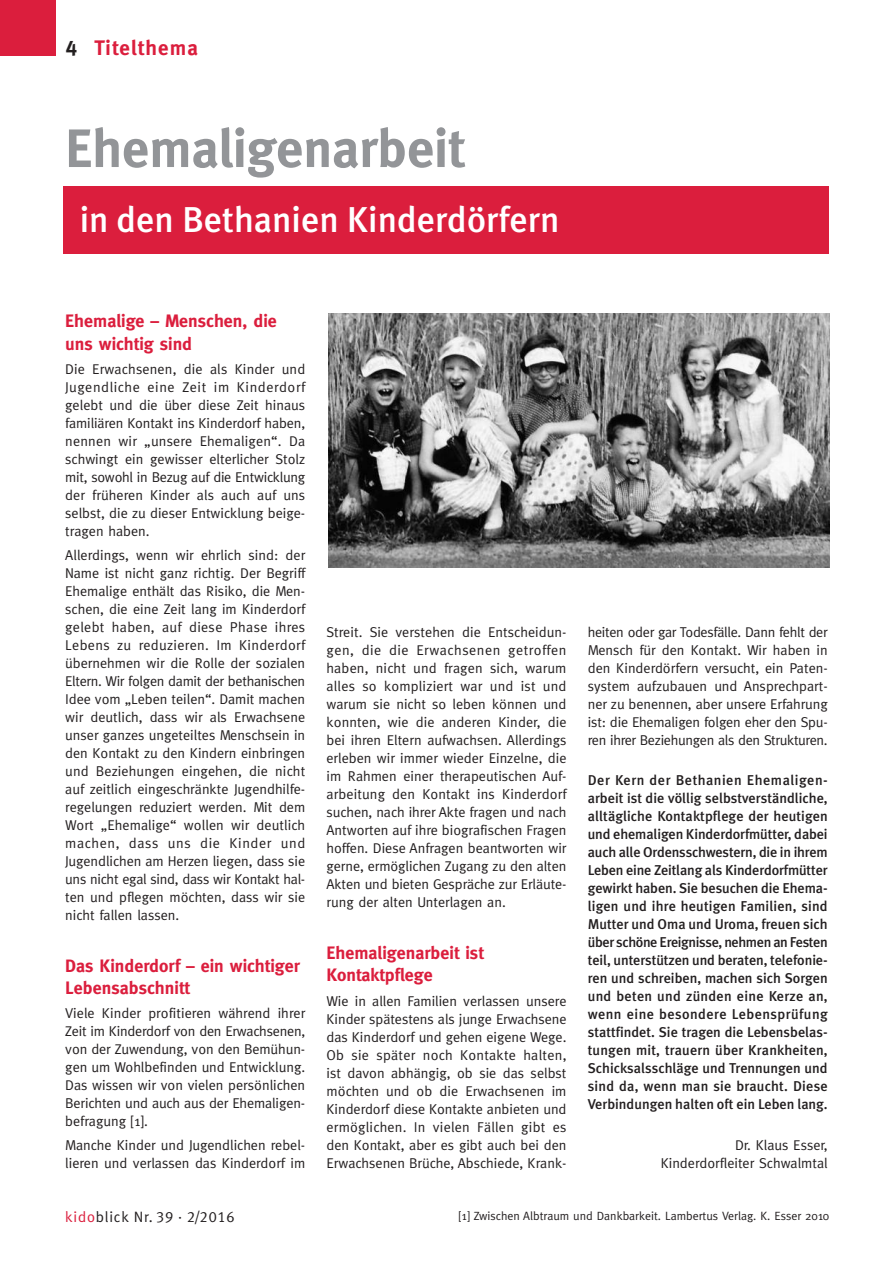
<style>
.page{position:relative;width:893px;height:1263px;background:#fff}
.page>*{position:absolute;margin:0;border:0;box-sizing:border-box;transform-origin:0 0}
.t1{font:700 54px "Meta";color:#939598}
.t2{font:500 36px "Meta Plus";color:#fff}
.t3{font:700 21px "Meta";letter-spacing:.055em;color:#db1e3d}
.t4{font:700 18px/22.5px "Meta";color:#db1e3d}
.t5{font:15px "Meta Plus Normal";letter-spacing:.055em;color:#231f20}
.t6{font:14.25px/18px "Meta";color:#231f20;text-align:justify}
.t7{font:500 14.25px/18px "Meta Plus";color:#231f20;text-align:justify}
.t8{font:12px "Meta";color:#231f20}
.s1{font-family:"Meta Bold Caps";font-weight:400;color:#231f20}
.s2{color:#db1e3d}
.s3{font-family:"Meta Caps"}
</style>
<div class="page">
<div style="left:0;top:0;width:55px;height:55px;background:#db1e3d"></div>
<div style="left:64px;top:186px;width:765px;height:68px;background:#db1e3d"></div>
<img style="left:328px;top:313px;width:501px;height:254px">
<h3 class="t3" style="left:66px;top:36px;width:134px"><span class="s1">4</span> Titelthema</h3>
<h1 class="t1" style="left:65px;top:117px;width:400px">Ehemaligenarbeit</h1>
<h2 class="t2" style="left:80px;top:199px;width:481px">in den Bethanien Kinderdörfern</h2>
<p class="t4" style="left:65px;top:310px;width:213px">Ehemalige – Menschen, die uns wichtig sind</p>
<p class="t6" style="left:65px;top:360px;width:241px">Die Erwachsenen, die als Kinder und Jugendliche eine Zeit im Kinderdorf gelebt und die über diese Zeit hinaus familiären Kontakt ins Kinderdorf haben, nennen wir „unsere Ehemaligen“. Da schwingt ein gewisser elterlicher Stolz mit, sowohl in Bezug auf die Entwicklung der früheren Kinder als auch auf uns selbst, die zu dieser Entwicklung beige&shy;tragen haben.</p>
<p class="t6" style="left:65px;top:546px;width:241px">Allerdings, wenn wir ehrlich sind: der Name ist nicht ganz richtig. Der Begriff Ehemalige enthält das Risiko, die Men&shy;schen, die eine Zeit lang im Kinderdorf gelebt haben, auf diese Phase ihres Lebens zu reduzieren. Im Kinderdorf übernehmen wir die Rolle der sozialen Eltern. Wir folgen damit der bethanischen Idee vom „Leben teilen“. Damit machen wir deutlich, dass wir als Erwachsene unser ganzes ungeteiltes Menschsein in den Kontakt zu den Kindern einbringen und Beziehungen eingehen, die nicht auf zeitlich eingeschränkte Jugendhilfe&shy;regelungen reduziert werden. Mit dem Wort „Ehemalige“ wollen wir deutlich machen, dass uns die Kinder und Jugendlichen am Herzen liegen, dass sie uns nicht egal sind, dass wir Kontakt hal&shy;ten und pflegen möchten, dass wir sie nicht fallen lassen.</p>
<p class="t4" style="left:65px;top:954px;width:236px">Das Kinderdorf – ein wichtiger<br>Lebensabschnitt</p>
<p class="t6" style="left:65px;top:1004px;width:241px">Viele Kinder profitieren während ihrer Zeit im Kinderdorf von den Erwachsenen, von der Zuwendung, von den Bemühun&shy;gen um Wohlbefinden und Entwicklung.<br>Das wissen wir von vielen persönlichen Berichten und auch aus der Ehemaligen&shy;befragung [1].</p>
<p class="t6" style="left:65px;top:1136px;width:241px">Manche Kinder und Jugendlichen rebel&shy;lieren und verlassen das Kinderdorf im</p>
<p class="t6" style="left:327px;top:623px;width:241px">Streit. Sie verstehen die Entscheidun&shy;gen, die die Erwachsenen getroffen haben, nicht und fragen sich, warum alles so kompliziert war und ist und warum sie nicht so leben können und konnten, wie die anderen Kinder, die bei ihren Eltern aufwachsen. Allerdings erleben wir immer wieder Einzelne, die im Rahmen einer therapeutischen Auf&shy;arbeitung den Kontakt ins Kinderdorf suchen, nach ihrer Akte fragen und nach Antworten auf ihre biografischen Fragen hoffen. Diese Anfragen beantworten wir gerne, ermöglichen Zugang zu den alten Akten und bieten Gespräche zur Erläute&shy;rung der alten Unterlagen an.</p>
<p class="t4" style="left:326px;top:941px;width:159px">Ehemaligenarbeit ist<br>Kontaktpflege</p>
<p class="t6" style="left:326px;top:992px;width:241px">Wie in allen Familien verlassen unsere Kinder spätestens als junge Erwachsene das Kinderdorf und gehen eigene Wege.<br>Ob sie später noch Kontakte halten, ist davon abhängig, ob sie das selbst möchten und ob die Erwachsenen im Kinderdorf diese Kontakte anbieten und ermöglichen. In vielen Fällen gibt es den Kontakt, aber es gibt auch bei den Erwachsenen Brüche, Abschiede, Krank-</p>
<p class="t6" style="left:588px;top:623px;width:241px">heiten oder gar Todesfälle. Dann fehlt der Mensch für den Kontakt. Wir haben in den Kinderdörfern versucht, ein Paten&shy;system aufzubauen und Ansprechpart&shy;ner zu benennen, aber unsere Erfahrung ist: die Ehemaligen folgen eher den Spu&shy;ren ihrer Beziehungen als den Strukturen.</p>
<p class="t7" style="left:588px;top:771px;width:241px">Der Kern der Bethanien Ehemaligen&shy;arbeit ist die völlig selbstverständliche, alltägliche Kontaktpflege der heutigen und ehemaligen Kinderdorfmütter, dabei auch alle Ordensschwestern, die in ihrem Leben eine Zeitlang als Kinderdorfmütter gewirkt haben. Sie besuchen die Ehema&shy;ligen und ihre heutigen Familien, sind Mutter und Oma und Uroma, freuen sich über schöne Ereignisse, nehmen an Festen teil, unterstützen und beraten, telefonie&shy;ren und schreiben, machen sich Sorgen und beten und zünden eine Kerze an, wenn eine besondere Lebensprüfung stattfindet. Sie tragen die Lebensbelas&shy;tungen mit, trauern über Krankheiten, Schicksalsschläge und Trennungen und sind da, wenn man sie braucht. Diese Verbindungen halten oft ein Leben lang.</p>
<p class="t6" style="left:661px;top:1136px;width:169px;text-align:right">Dr. Klaus Esser,<br>Kinderdorfleiter Schwalmtal</p>
<p class="t5" style="left:65px;top:1208px;width:171px"><span class="s2">kido</span>blick Nr. <span class="s3">39</span> · <span class="s3">2/2016</span></p>
<p class="t8" style="left:459px;top:1209px;width:372px">[1] Zwischen Albtraum und Dankbarkeit. Lambertus Verlag. K. Esser 2010</p>
</div>
